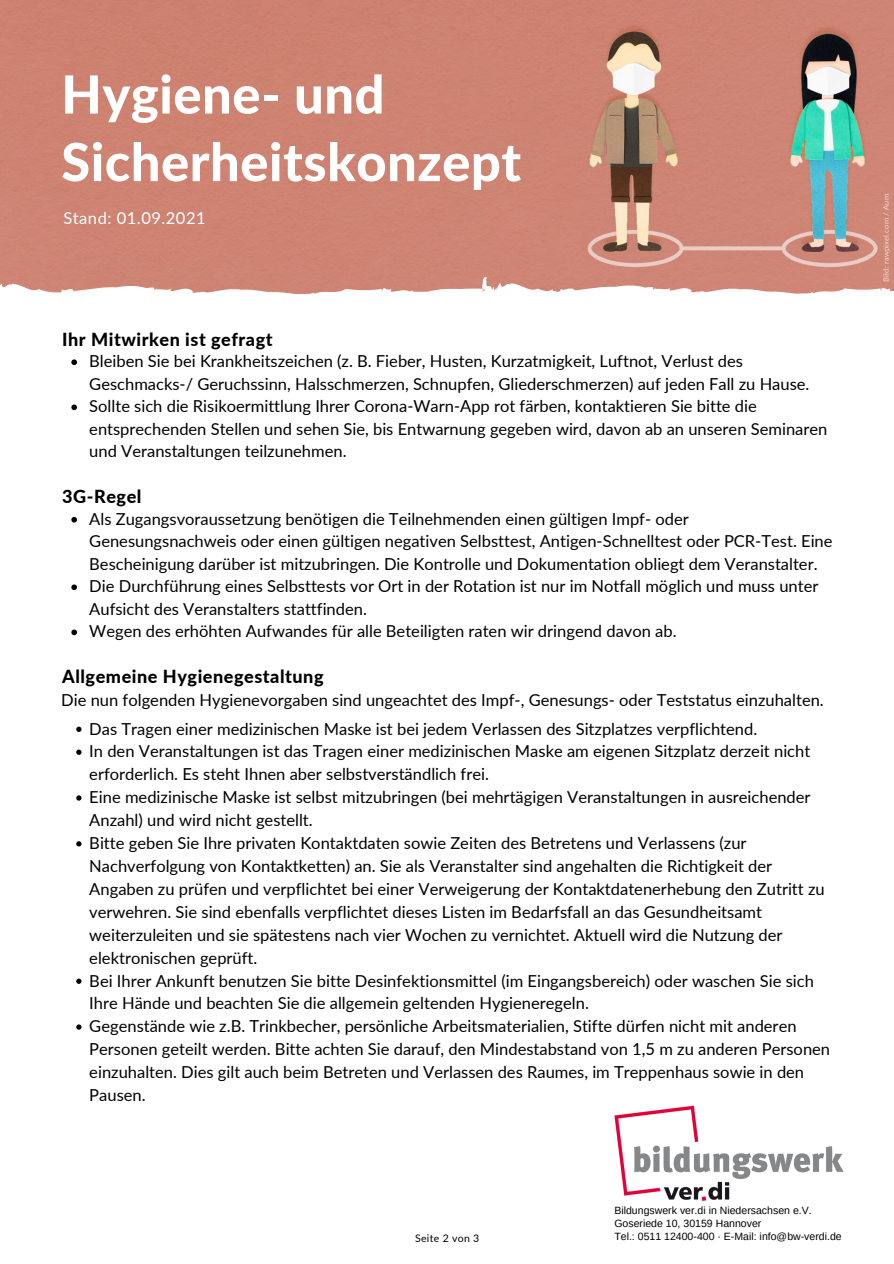
<style>
.page{position:relative;width:894px;height:1264px;background:#fff}
.page>*{position:absolute;margin:0;border:0;box-sizing:border-box;transform-origin:0 0}
.t1{font:800 52.5px "Lato";letter-spacing:.01em;color:#fff}
.t2{font:800 18px "Lato";letter-spacing:.03em;color:#000}
.t3{font:16.5px/23px "Lato";color:#000}
.t4{font:16.5px "Lato";letter-spacing:.03em;color:#fff}
.t5{font:10.5px/13.2px "Arimo";color:#000}
.t6{font:10.5px "Lato";letter-spacing:.03em;color:#000}
.t7{font:7.5px "Lato";letter-spacing:.03em;color:#f1dccc}
</style>
<div class="page">
<img style="left:0;top:0;width:893px;height:277px">
<svg style="left:0;top:277px;width:893px;height:18px"></svg>
<svg style="left:71px;top:359px;width:6px;height:6px"></svg>
<svg style="left:71px;top:404px;width:6px;height:6px"></svg>
<img style="left:614px;top:1105px;width:228px;height:95px">
<svg style="left:76px;top:726px;width:5px;height:6px"></svg>
<svg style="left:76px;top:749px;width:5px;height:5px"></svg>
<svg style="left:76px;top:795px;width:5px;height:5px"></svg>
<svg style="left:76px;top:841px;width:5px;height:5px"></svg>
<svg style="left:76px;top:978px;width:5px;height:5px"></svg>
<svg style="left:76px;top:1024px;width:5px;height:5px"></svg>
<svg style="left:71px;top:517px;width:6px;height:5px"></svg>
<svg style="left:71px;top:584px;width:6px;height:6px"></svg>
<svg style="left:71px;top:629px;width:6px;height:6px"></svg>
<p class="t1" style="left:61px;top:62px;width:325px">Hygiene- und</p>
<p class="t1" style="left:61px;top:129px;width:461px">Sicherheitskonzept</p>
<p class="t4" style="left:63px;top:208px;width:144px">Stand: 01.09.2021</p>
<p class="t2" style="left:62px;top:328px;width:212px">Ihr Mitwirken ist gefragt</p>
<p class="t3" style="left:89px;top:350px;width:721px;line-height:22.5px">Bleiben Sie bei Krankheitszeichen (z. B. Fieber, Husten, Kurzatmigkeit, Luftnot, Verlust des<br>Geschmacks-/ Geruchssinn, Halsschmerzen, Schnupfen, Gliederschmerzen) auf jeden Fall zu Hause.</p>
<p class="t3" style="left:89px;top:395px;width:739px;line-height:22.5px">Sollte sich die Risikoermittlung Ihrer Corona-Warn-App rot färben, kontaktieren Sie bitte die entsprechenden Stellen und sehen Sie, bis Entwarnung gegeben wird, davon ab an unseren Seminaren und Veranstaltungen teilzunehmen.</p>
<p class="t2" style="left:62px;top:485px;width:81px">3G-Regel</p>
<p class="t3" style="left:89px;top:507px;width:744px;line-height:22.5px">Als Zugangsvoraussetzung benötigen die Teilnehmenden einen gültigen Impf- oder<br>Genesungsnachweis oder einen gültigen negativen Selbsttest, Antigen-Schnelltest oder PCR-Test. Eine<br>Bescheinigung darüber ist mitzubringen. Die Kontrolle und Dokumentation obliegt dem Veranstalter.</p>
<p class="t3" style="left:89px;top:574px;width:730px;line-height:22.5px">Die Durchführung eines Selbsttests vor Ort in der Rotation ist nur im Notfall möglich und muss unter<br>Aufsicht des Veranstalters stattfinden.</p>
<p class="t3" style="left:89px;top:619px;width:588px">Wegen des erhöhten Aufwandes für alle Beteiligten raten wir dringend davon ab.</p>
<p class="t2" style="left:62px;top:665px;width:263px">Allgemeine Hygienegestaltung</p>
<p class="t3" style="left:89px;top:716px;width:669px">Das Tragen einer medizinischen Maske ist bei jedem Verlassen des Sitzplatzes verpflichtend.</p>
<p class="t3" style="left:89px;top:739px;width:722px">In den Veranstaltungen ist das Tragen einer medizinischen Maske am eigenen Sitzplatz derzeit nicht erforderlich. Es steht Ihnen aber selbstverständlich frei.</p>
<p class="t3" style="left:89px;top:785px;width:722px">Eine medizinische Maske ist selbst mitzubringen (bei mehrtägigen Veranstaltungen in ausreichender<br>Anzahl) und wird nicht gestellt.</p>
<p class="t3" style="left:89px;top:831px;width:736px">Bitte geben Sie Ihre privaten Kontaktdaten sowie Zeiten des Betretens und Verlassens (zur Nachverfolgung von Kontaktketten) an. Sie als Veranstalter sind angehalten die Richtigkeit der Angaben zu prüfen und verpflichtet bei einer Verweigerung der Kontaktdatenerhebung den Zutritt zu verwehren. Sie sind ebenfalls verpflichtet dieses Listen im Bedarfsfall an das Gesundheitsamt weiterzuleiten und sie spätestens nach vier Wochen zu vernichtet. Aktuell wird die Nutzung der elektronischen geprüft.</p>
<p class="t3" style="left:89px;top:968px;width:725px">Bei Ihrer Ankunft benutzen Sie bitte Desinfektionsmittel (im Eingangsbereich) oder waschen Sie sich<br>Ihre Hände und beachten Sie die allgemein geltenden Hygieneregeln.</p>
<p class="t3" style="left:89px;top:1014px;width:742px">Gegenstände wie z.B. Trinkbecher, persönliche Arbeitsmaterialien, Stifte dürfen nicht mit anderen Personen geteilt werden. Bitte achten Sie darauf, den Mindestabstand von 1,5 m zu anderen Personen einzuhalten. Dies gilt auch beim Betreten und Verlassen des Raumes, im Treppenhaus sowie in den Pausen.</p>
<p class="t3" style="left:61px;top:687px;width:763px">Die nun folgenden Hygienevorgaben sind ungeachtet des Impf-, Genesungs- oder Teststatus einzuhalten.</p>
<p class="t7" style="left:881px;top:282px;width:89px;rotate:-90deg">Bild: rawpixel.com / Aum</p>
<p class="t6" style="left:415px;top:1231px;width:66px">Seite 2 von 3</p>
<p class="t5" style="left:614px;top:1203px;width:199px">Bildungswerk ver.di in Niedersachsen e.V.<br>Goseriede 10, 30159 Hannover</p>
<p class="t5" style="left:614px;top:1229px;width:229px">Tel.: 0511 12400-400 · E-Mail: info@bw-verdi.de</p>
</div>
